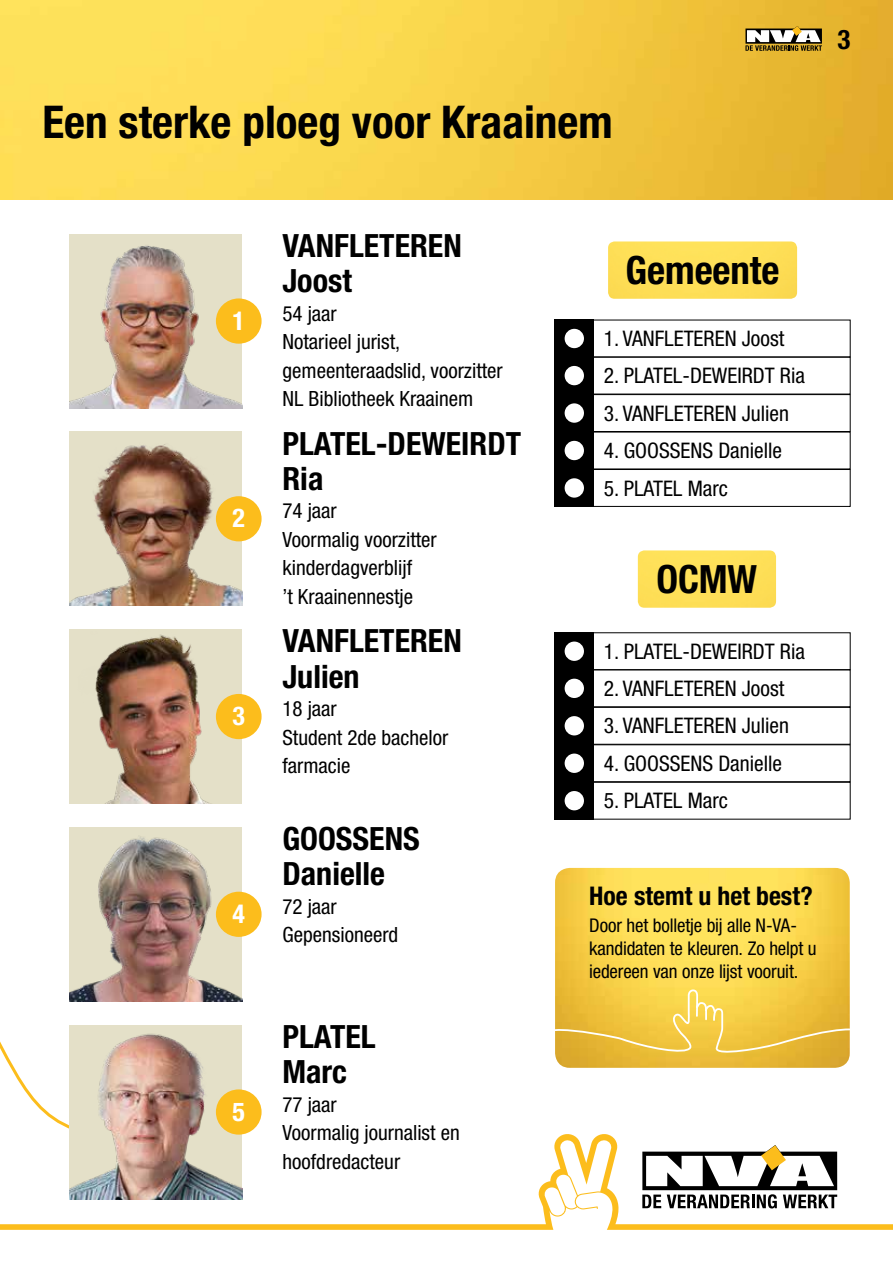
<style>
.page{position:relative;width:893px;height:1263px;background:#fff}
.page>*{position:absolute;margin:0;border:0;box-sizing:border-box;transform-origin:0 0}
.t1{font:700 condensed 45.15px "Helvetica Neue LT Std";color:#000}
.t2{font:700 condensed 39px "Helvetica Neue LT Std";color:#000}
.t3{font:700 condensed 32.1px/35.2px "Helvetica Neue LT Std";color:#000}
.t4{font:700 condensed 27px "Helvetica Neue LT Std";color:#000}
.t5{font:700 condensed 25.95px "Helvetica Neue LT Std";color:#fff}
.t6{font:700 condensed 25.8px "Helvetica Neue LT Std";color:#000}
.t7{font:condensed 21.45px "Helvetica Neue LT Std";color:#000}
.t8{font:condensed 21px/28.5px "Helvetica Neue LT Std";color:#000}
.t9{font:condensed 18.9px/22.6px "Helvetica Neue LT Std";letter-spacing:-.01em;color:#000}
</style>
<div class="page">
<img style="left:0;top:0;width:893px;height:200px">
<svg style="left:745px;top:26px;width:77px;height:25px"></svg>
<svg style="left:0;top:1133px;width:893px;height:97px"></svg>
<svg style="left:0;top:368px;width:207px;height:776px"></svg>
<svg style="left:554px;top:319px;width:297px;height:188px"></svg>
<svg style="left:554px;top:632px;width:297px;height:188px"></svg>
<img style="left:70px;top:234px;width:172px;height:174px">
<div style="left:216px;top:298px;width:46px;height:46px;background:#fcbd1c;border-radius:50%"></div>
<img style="left:70px;top:432px;width:172px;height:174px">
<div style="left:216px;top:496px;width:46px;height:45px;background:#fcbd1c;border-radius:50%"></div>
<img style="left:70px;top:629px;width:172px;height:175px">
<div style="left:216px;top:694px;width:46px;height:45px;background:#fcbd1c;border-radius:50%"></div>
<img style="left:70px;top:827px;width:172px;height:174px">
<div style="left:216px;top:892px;width:46px;height:45px;background:#fcbd1c;border-radius:50%"></div>
<img style="left:70px;top:1025px;width:172px;height:174px">
<div style="left:216px;top:1089px;width:46px;height:45px;background:#fcbd1c;border-radius:50%"></div>
<div style="left:608px;top:241px;width:189px;height:58px;background:#fedf57"></div>
<div style="left:638px;top:550px;width:138px;height:58px;background:#fee058"></div>
<img style="left:555px;top:868px;width:295px;height:200px">
<svg style="left:555px;top:988px;width:295px;height:68px;background:#eec443"></svg>
<h1 class="t1" style="left:43px;top:94px;width:572px">Een sterke ploeg voor Kraainem</h1>
<p class="t4" style="left:837px;top:23px;width:14px">3</p>
<p class="t5" style="left:232px;top:305px;width:14px">1</p>
<p class="t5" style="left:232px;top:502px;width:14px">2</p>
<p class="t5" style="left:232px;top:700px;width:14px">3</p>
<p class="t5" style="left:232px;top:898px;width:14px">4</p>
<p class="t5" style="left:232px;top:1095px;width:14px">5</p>
<h3 class="t3" style="left:282px;top:227px;width:181px">VANFLETEREN<br>Joost</h3>
<p class="t8" style="left:282px;top:299px;width:222px">54 jaar<br>Notarieel jurist, gemeenteraadslid, voorzitter<br>NL Bibliotheek Kraainem</p>
<h3 class="t3" style="left:282px;top:425px;width:240px">PLATEL-DEWEIRDT<br>Ria</h3>
<p class="t8" style="left:282px;top:496px;width:156px">74 jaar<br>Voormalig voorzitter kinderdagverblijf<br>’t Kraainennestje</p>
<h3 class="t3" style="left:282px;top:623px;width:181px">VANFLETEREN<br>Julien</h3>
<p class="t8" style="left:282px;top:694px;width:167px">18 jaar<br>Student 2de bachelor farmacie</p>
<h3 class="t3" style="left:282px;top:820px;width:139px">GOOSSENS<br>Danielle</h3>
<p class="t8" style="left:282px;top:892px;width:117px">72 jaar<br>Gepensioneerd</p>
<h3 class="t3" style="left:282px;top:1018px;width:95px">PLATEL<br>Marc</h3>
<p class="t8" style="left:282px;top:1090px;width:179px">77 jaar<br>Voormalig journalist en hoofdredacteur</p>
<h2 class="t2" style="left:626px;top:247px;width:156px">Gemeente</h2>
<p class="t7" style="left:604px;top:326px;width:182px">1. VANFLETEREN Joost</p>
<p class="t7" style="left:604px;top:363px;width:203px">2. PLATEL-DEWEIRDT Ria</p>
<p class="t7" style="left:604px;top:401px;width:187px">3. VANFLETEREN Julien</p>
<p class="t7" style="left:604px;top:438px;width:180px">4. GOOSSENS Danielle</p>
<p class="t7" style="left:604px;top:476px;width:125px">5. PLATEL Marc</p>
<h2 class="t2" style="left:657px;top:555px;width:102px">OCMW</h2>
<p class="t7" style="left:604px;top:639px;width:203px">1. PLATEL-DEWEIRDT Ria</p>
<p class="t7" style="left:604px;top:676px;width:182px">2. VANFLETEREN Joost</p>
<p class="t7" style="left:604px;top:713px;width:187px">3. VANFLETEREN Julien</p>
<p class="t7" style="left:604px;top:751px;width:180px">4. GOOSSENS Danielle</p>
<p class="t7" style="left:604px;top:788px;width:125px">5. PLATEL Marc</p>
<p class="t6" style="left:589px;top:880px;width:225px">Hoe stemt u het best?</p>
<p class="t9" style="left:589px;top:914px;width:229px">Door het bolletje bij alle N-VA&shy;kandidaten te kleuren. Zo helpt u iedereen van onze lijst vooruit.</p>
</div>
